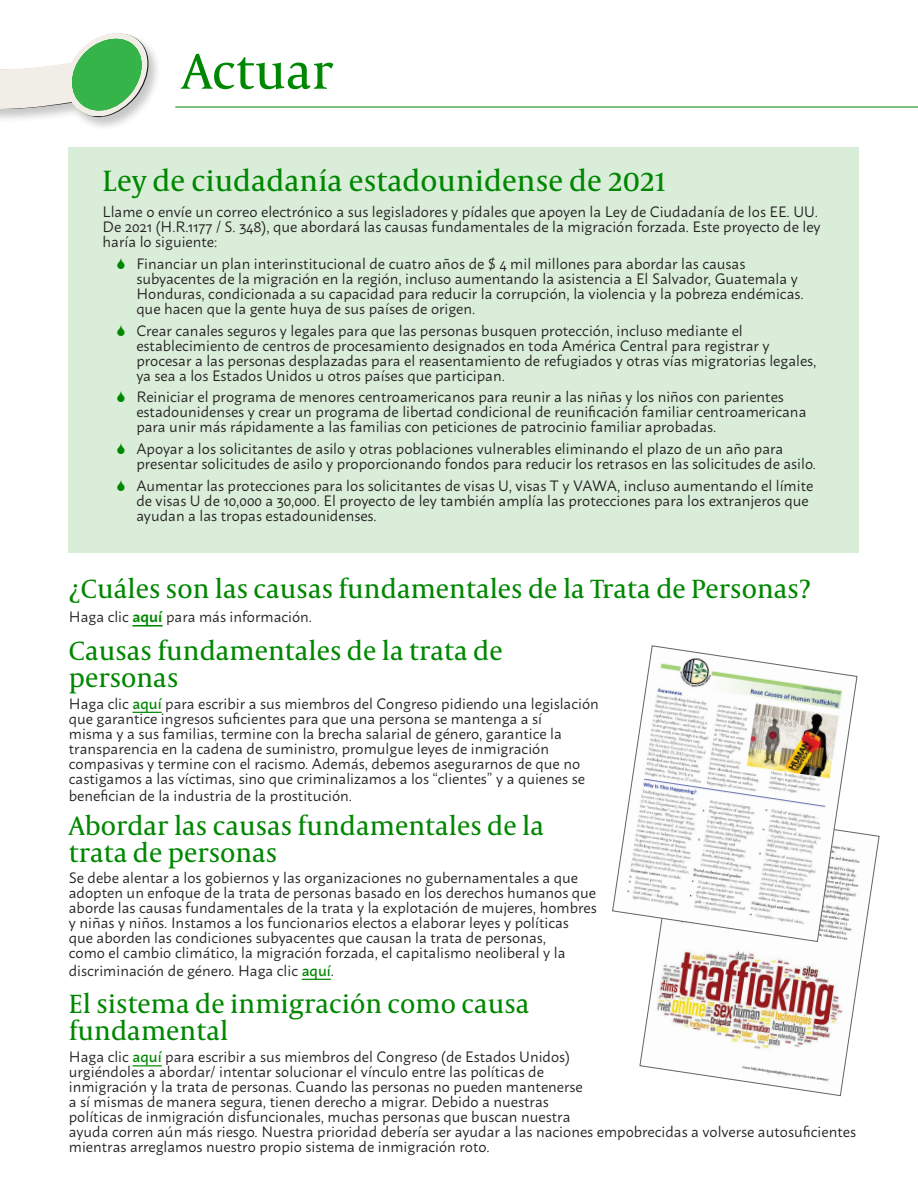
<style>
.page{position:relative;width:918px;height:1188px;background:#fff}
.page>*{position:absolute;margin:0;border:0;box-sizing:border-box;transform-origin:0 0}
.t1{font:51px "Capitolium News 2";color:#008701}
.t2{font:30px "Capitolium News 2";color:#008701}
.t3{font:27px/27px "Capitolium News 2";color:#008701}
.t4{font:15px/15px "Macho";color:#231f20}
.s1{font-weight:600;color:#008701}
.s2{font-weight:500;color:#008701}
</style>
<div class="page">
<div style="left:69px;top:147px;width:790px;height:406px;background:#d9edd9"></div>
<div style="left:0;top:33px;width:162px;height:98px;background:#231f20;opacity:.25"></div>
<svg style="left:0;top:33px;width:148px;height:85px"></svg>
<hr style="left:175px;top:107px;width:743px;height:1px;background:#008701">
<hr style="left:133px;top:625px;width:30px;height:2px;background:#008701">
<svg style="left:133px;top:712px;width:29px;height:1px"></svg>
<svg style="left:302px;top:979px;width:29px;height:1px"></svg>
<svg style="left:133px;top:1065px;width:29px;height:1px"></svg>
<svg style="left:640px;top:832px;width:240px;height:264px"></svg>
<svg style="left:612px;top:645px;width:245px;height:297px"></svg>
<p class="t1" style="left:182px;top:36px;width:153px">Actuar</p>
<p class="t2" style="left:103px;top:160px;width:565px">Ley de ciudadanía estadounidense de 2021</p>
<p class="t4" style="left:103px;top:203px;width:720px">Llame o envíe un correo electrónico a sus legisladores y pídales que apoyen la Ley de Ciudadanía de los EE. UU.<br>De 2021 (H.R.1177 / S. 348), que abordará las causas fundamentales de la migración forzada. Este proyecto de ley haría lo siguiente:</p>
<p class="t4" style="left:136px;top:255px;width:669px">Financiar un plan interinstitucional de cuatro años de $ 4 mil millones para abordar las causas subyacentes de la migración en la región, incluso aumentando la asistencia a El Salvador, Guatemala y Honduras, condicionada a su capacidad para reducir la corrupción, la violencia y la pobreza endémicas. que hacen que la gente huya de sus países de origen.</p>
<p class="t4" style="left:136px;top:321px;width:682px">Crear canales seguros y legales para que las personas busquen protección, incluso mediante el establecimiento de centros de procesamiento designados en toda América Central para registrar y procesar a las personas desplazadas para el reasentamiento de refugiados y otras vías migratorias legales, ya sea a los Estados Unidos u otros países que participan.</p>
<p class="t4" style="left:136px;top:388px;width:672px">Reiniciar el programa de menores centroamericanos para reunir a las niñas y los niños con parientes estadounidenses y crear un programa de libertad condicional de reunificación familiar centroamericana para unir más rápidamente a las familias con peticiones de patrocinio familiar aprobadas.</p>
<p class="t4" style="left:136px;top:440px;width:681px">Apoyar a los solicitantes de asilo y otras poblaciones vulnerables eliminando el plazo de un año para presentar solicitudes de asilo y proporcionando fondos para reducir los retrasos en las solicitudes de asilo.</p>
<p class="t4" style="left:136px;top:477px;width:679px">Aumentar las protecciones para los solicitantes de visas U, visas T y VAWA, incluso aumentando el límite de visas U de 10,000 a 30,000. El proyecto de ley también amplía las protecciones para los extranjeros que ayudan a las tropas estadounidenses.</p>
<p class="t3" style="left:69px;top:574px;width:744px">¿Cuáles son las causas fundamentales de la Trata de Personas?</p>
<p class="t4" style="left:69px;top:608px;width:245px">Haga clic <span class="s1">aquí</span> para más información.</p>
<p class="t3" style="left:69px;top:636px;width:435px">Causas fundamentales de la trata de personas</p>
<p class="t4" style="left:69px;top:694px;width:532px">Haga clic <span class="s2">aquí</span> para escribir a sus miembros del Congreso pidiendo una legislación que garantice ingresos suficientes para que una persona se mantenga a sí<br>misma y a sus familias, termine con la brecha salarial de género, garantice la transparencia en la cadena de suministro, promulgue leyes de inmigración compasivas y termine con el racismo. Además, debemos asegurarnos de que no castigamos a las víctimas, sino que criminalizamos a los “clientes” y a quienes se</p>
<p class="t4" style="left:69px;top:787px;width:285px">benefician de la industria de la prostitución.</p>
<p class="t3" style="left:69px;top:811px;width:477px">Abordar las causas fundamentales de la trata de personas</p>
<p class="t4" style="left:69px;top:869px;width:529px">Se debe alentar a los gobiernos y las organizaciones no gubernamentales a que adopten un enfoque de la trata de personas basado en los derechos humanos que aborde las causas fundamentales de la trata y la explotación de mujeres, hombres y niñas y niños. Instamos a los funcionarios electos a elaborar leyes y políticas que aborden las condiciones subyacentes que causan la trata de personas,<br>como el cambio climático, la migración forzada, el capitalismo neoliberal y la</p>
<p class="t4" style="left:69px;top:961px;width:267px">discriminación de género. Haga clic <span class="s2">aquí</span>.</p>
<p class="t3" style="left:69px;top:990px;width:462px">El sistema de inmigración como causa fundamental</p>
<p class="t4" style="left:69px;top:1048px;width:789px">Haga clic <span class="s2">aquí</span> para escribir a sus miembros del Congreso (de Estados Unidos)<br>urgiéndoles a abordar/ intentar solucionar el vínculo entre las políticas de<br>inmigración y la trata de personas. Cuando las personas no pueden mantenerse<br>a sí mismas de manera segura, tienen derecho a migrar. Debido a nuestras<br>políticas de inmigración disfuncionales, muchas personas que buscan nuestra<br>ayuda corren aún más riesgo. Nuestra prioridad debería ser ayudar a las naciones empobrecidas a volverse autosuficientes mientras arreglamos nuestro propio sistema de inmigración roto.</p>
</div>
